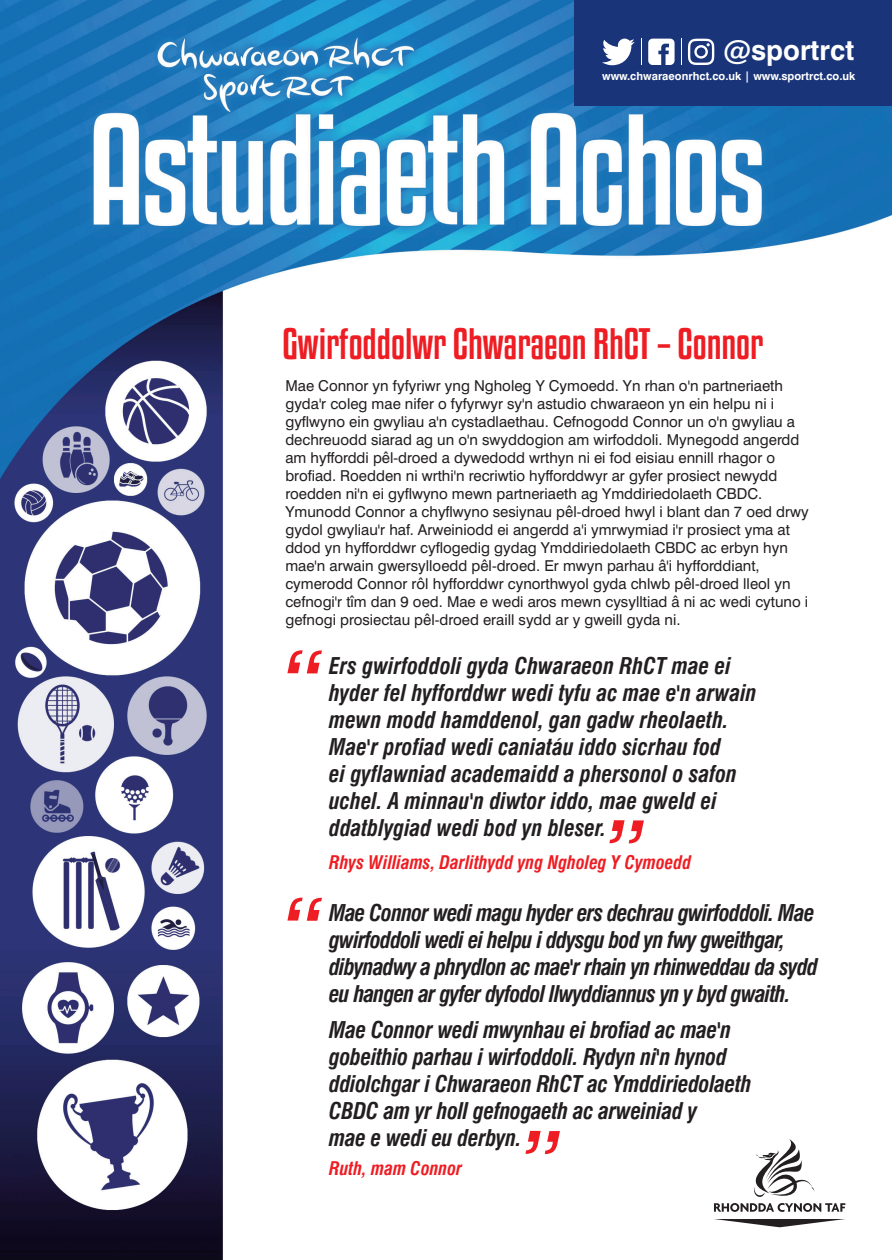
<style>
.page{position:relative;width:892px;height:1260px;background:#fff}
.page>*{position:absolute;margin:0;border:0;box-sizing:border-box;transform-origin:0 0}
.t1{font:italic 700 condensed 82.95px "Swiss 721 BT";color:#ee1d23}
.t2{font:39px "Kenyan Coffee Rg";color:#ee1d23}
.t3{font:700 27.6px "Swiss 721 BT";color:#fff}
.t4{font:italic 700 condensed 22.5px/27px "Swiss 721 BT";letter-spacing:-.015em;color:#231f20}
.t5{font:italic 700 condensed 22.5px/27px "Swiss 721 BT";letter-spacing:-.035em;color:#231f20}
.t6{font:italic 700 condensed 18.3px "Swiss 721 BT";color:#ee1d23}
.t7{font:15px/18px "Swiss 721 BT";color:#231f20}
.t8{font:700 11.25px "Swiss 721 BT";color:#fff}
</style>
<div class="page">
<img style="left:0;top:0;width:892px;height:1260px">
<div style="left:574px;top:0;width:318px;height:105px;background:#193479"></div>
<svg style="left:602px;top:39px;width:33px;height:26px"></svg>
<svg style="left:648px;top:39px;width:26px;height:26px"></svg>
<svg style="left:688px;top:39px;width:26px;height:26px"></svg>
<svg style="left:681px;top:39px;width:1px;height:26px"></svg>
<svg style="left:641px;top:39px;width:1px;height:26px"></svg>
<svg style="left:714px;top:1219px;width:131px;height:8px"></svg>
<svg style="left:714px;top:1138px;width:131px;height:73px"></svg>
<h3 class="t3" style="left:723px;top:33px;width:132px">@sportrct</h3>
<p class="t8" style="left:602px;top:69px;width:255px">www.chwaraeonrhct.co.uk | www.sportrct.co.uk</p>
<h2 class="t2" style="left:282px;top:323px;width:482px">Gwirfoddolwr Chwaraeon RhCT – Connor</h2>
<p class="t7" style="left:285px;top:378px;width:525px">Mae Connor yn fyfyriwr yng Ngholeg Y Cymoedd. Yn rhan o'n partneriaeth gyda'r coleg mae nifer o fyfyrwyr sy'n astudio chwaraeon yn ein helpu ni i gyflwyno ein gwyliau a'n cystadlaethau. Cefnogodd Connor un o'n gwyliau a dechreuodd siarad ag un o'n swyddogion am wirfoddoli. Mynegodd angerdd am hyfforddi pêl-droed a dywedodd wrthyn ni ei fod eisiau ennill rhagor o brofiad. Roedden ni wrthi'n recriwtio hyfforddwyr ar gyfer prosiect newydd roedden ni'n ei gyflwyno mewn partneriaeth ag Ymddiriedolaeth CBDC.<br>Ymunodd Connor a chyflwyno sesiynau pêl-droed hwyl i blant dan 7 oed drwy gydol gwyliau'r haf. Arweiniodd ei angerdd a'i ymrwymiad i'r prosiect yma at ddod yn hyfforddwr cyflogedig gydag Ymddiriedolaeth CBDC ac erbyn hyn mae'n arwain gwersylloedd pêl-droed. Er mwyn parhau â'i hyfforddiant, cymerodd Connor rôl hyfforddwr cynorthwyol gyda chlwb pêl-droed lleol yn cefnogi'r tîm dan 9 oed. Mae e wedi aros mewn cysylltiad â ni ac wedi cytuno i gefnogi prosiectau pêl-droed eraill sydd ar y gweill gyda ni.</p>
<p class="t4" style="left:329px;top:654px;width:429px">Ers gwirfoddoli gyda Chwaraeon RhCT mae ei hyder fel hyfforddwr wedi tyfu ac mae e'n arwain mewn modd hamddenol, gan gadw rheolaeth.<br>Mae'r profiad wedi caniatáu iddo sicrhau fod<br>ei gyflawniad academaidd a phersonol o safon uchel. A minnau'n diwtor iddo, mae gweld ei ddatblygiad wedi bod yn bleser.</p>
<h1 class="t1" style="left:281px;top:652px;width:41px">“</h1>
<h1 class="t1" style="left:650px;top:841px;width:41px;rotate:-180deg">“</h1>
<p class="t6" style="left:329px;top:855px;width:364px">Rhys Williams, Darlithydd yng Ngholeg Y Cymoedd</p>
<h3 class="t5" style="left:329px;top:901px;width:490px">Mae Connor wedi magu hyder ers dechrau gwirfoddoli. Mae gwirfoddoli wedi ei helpu i ddysgu bod yn fwy gweithgar, dibynadwy a phrydlon ac mae'r rhain yn rhinweddau da sydd eu hangen ar gyfer dyfodol llwyddiannus yn y byd gwaith.</h3>
<h3 class="t4" style="left:329px;top:1018px;width:424px">Mae Connor wedi mwynhau ei brofiad ac mae'n gobeithio parhau i wirfoddoli. Rydyn ni'n hynod ddiolchgar i Chwaraeon RhCT ac Ymddiriedolaeth CBDC am yr holl gefnogaeth ac arweiniad y<br>mae e wedi eu derbyn.</h3>
<h1 class="t1" style="left:281px;top:899px;width:41px">“</h1>
<h1 class="t1" style="left:566px;top:1152px;width:41px;rotate:-180deg">“</h1>
<p class="t6" style="left:329px;top:1161px;width:135px">Ruth, mam Connor</p>
</div>
